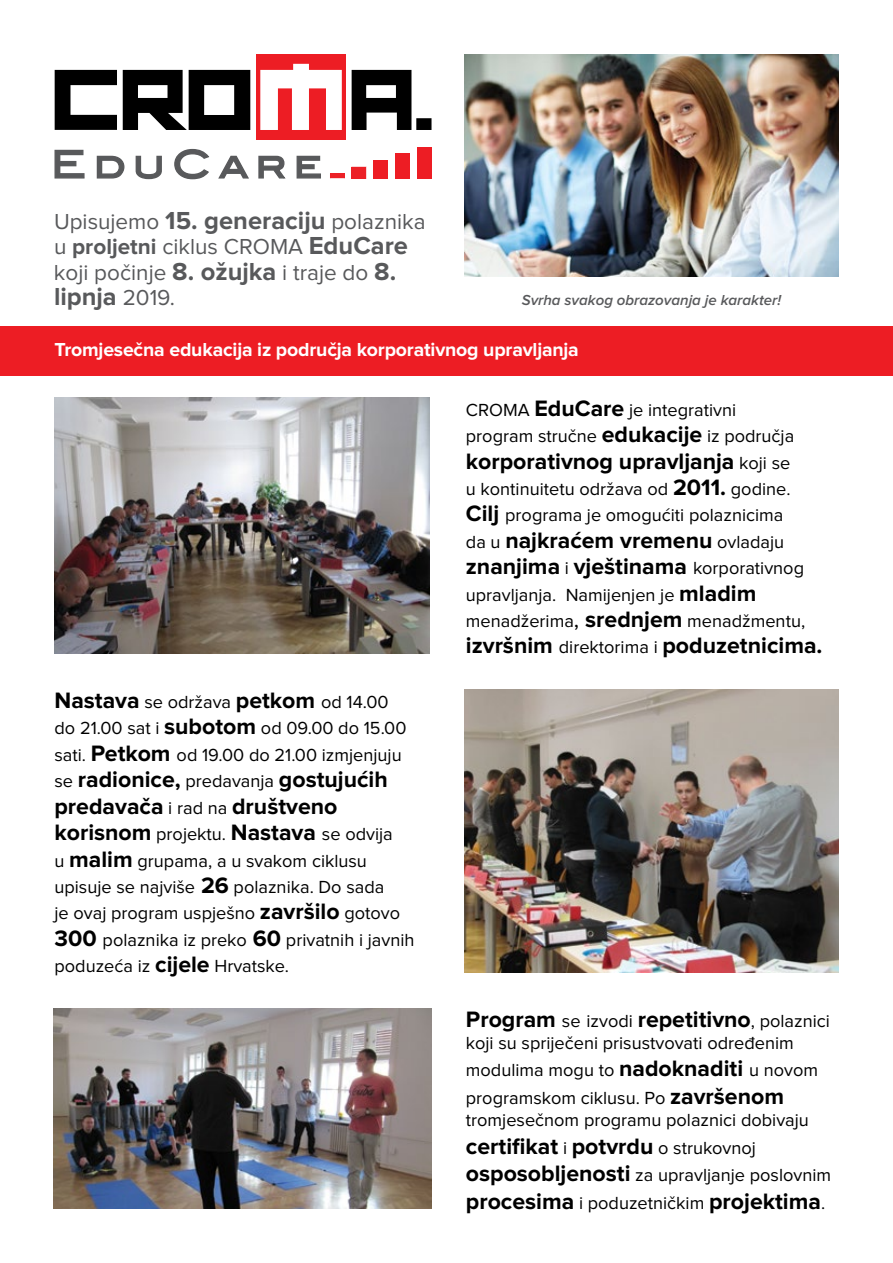
<style>
.page{position:relative;width:893px;height:1263px;background:#fff}
.page>*{position:absolute;margin:0;border:0;box-sizing:border-box;transform-origin:0 0}
.t1{font:700 25.5px "Proxima Nova";color:#58595b}
.t2{font:700 23.1px/26.4px "Proxima Nova";color:#000}
.t3{font:22.5px/25.5px "Proxima Nova";color:#58595b}
.t4{font:700 19.5px "Proxima Nova";letter-spacing:-.01em;color:#fff}
.t5{font:18.15px/26.4px "Proxima Nova";color:#000}
.t6{font:italic 600 15px "Proxima Nova";color:#58595b}
.s1{font-weight:700;font-size:25.5px}
.s2{font-weight:700}
.s3{font-weight:400;font-size:22.5px}
.s4{font-weight:700;font-size:23.1px}
.s5{font-weight:400;font-size:18.15px}
.s6{font-size:23.1px}
</style>
<div class="page">
<img style="left:464px;top:54px;width:375px;height:222px">
<div style="left:256px;top:54px;width:90px;height:85px;background:#ed1d24"></div>
<svg style="left:260px;top:64px;width:82px;height:66px"></svg>
<svg style="left:55px;top:70px;width:195px;height:60px"></svg>
<svg style="left:352px;top:70px;width:79px;height:60px"></svg>
<svg style="left:55px;top:150px;width:30px;height:29px"></svg>
<svg style="left:97px;top:156px;width:27px;height:23px"></svg>
<svg style="left:136px;top:156px;width:26px;height:23px"></svg>
<svg style="left:174px;top:149px;width:35px;height:30px"></svg>
<svg style="left:218px;top:156px;width:31px;height:23px"></svg>
<svg style="left:258px;top:156px;width:28px;height:23px"></svg>
<svg style="left:297px;top:156px;width:24px;height:23px"></svg>
<svg style="left:417px;top:147px;width:15px;height:32px"></svg>
<svg style="left:395px;top:178px;width:15px;height:1px"></svg>
<div style="left:373px;top:160px;width:15px;height:18px;background:#ed1d24"></div>
<svg style="left:351px;top:167px;width:15px;height:12px"></svg>
<div style="left:417px;top:147px;width:14px;height:31px;background:#ed1d24"></div>
<div style="left:395px;top:153px;width:15px;height:25px;background:#ed1d24"></div>
<svg style="left:330px;top:173px;width:15px;height:5px"></svg>
<img style="left:55px;top:397px;width:374px;height:256px">
<img style="left:53px;top:1008px;width:379px;height:201px">
<img style="left:464px;top:690px;width:375px;height:282px">
<div style="left:0;top:327px;width:893px;height:49px;background:#ed1d24"></div>
<p class="t3" style="left:54px;top:210px;width:373px">Upisujemo <span class="s1">15. generaciju</span> polaznika u <span class="s2">proljetni</span> ciklus CROMA <span class="s1">EduCare </span>koji počinje <span class="s1">8. ožujka</span> i traje do <span class="s1">8.</span></p>
<h1 class="t1" style="left:54px;top:285px;width:123px">lipnja <span class="s3">2019.</span></h1>
<p class="t6" style="left:522px;top:294px;width:261px">Svrha svakog obrazovanja je karakter!</p>
<p class="t4" style="left:55px;top:340px;width:526px">Tromjesečna edukacija iz područja korporativnog upravljanja</p>
<p class="t5" style="left:55px;top:690px;width:354px"><span class="s4">Nastava</span> se održava <span class="s4">petkom</span> od 14.00 do 21.00 sat i <span class="s4">subotom</span> od 09.00 do 15.00 sati. <span class="s4">Petkom</span> od 19.00 do 21.00 izmjenjuju</p>
<p class="t2" style="left:54px;top:767px;width:335px"><span class="s5">se</span> radionice, <span class="s5">predavanja</span> gostujućih predavača <span class="s5">i rad na</span> društveno</p>
<p class="t5" style="left:55px;top:822px;width:362px"><span class="s4">korisnom</span> projektu. <span class="s4">Nastava</span> se odvija<br>u <span class="s4">malim</span> grupama, a u svakom ciklusu upisuje se najviše <span class="s4">26</span> polaznika. Do sada<br>je ovaj program uspješno <span class="s4">završilo</span> gotovo <span class="s4">300</span> polaznika iz preko <span class="s4">60</span> privatnih i javnih poduzeća iz <span class="s4">cijele</span> Hrvatske.</p>
<p class="t5" style="left:466px;top:397px;width:330px">CROMA <span class="s4">EduCare</span> je integrativni program stručne <span class="s4">edukacije</span> iz područja</p>
<p class="t2" style="left:466px;top:449px;width:326px">korporativnog upravljanja <span class="s5">koji se</span></p>
<p class="t5" style="left:466px;top:476px;width:326px">u kontinuitetu održava od <span class="s4">2011.</span> godine.<br><span class="s4">Cilj</span> programa je omogućiti polaznicima</p>
<p class="t2" style="left:466px;top:528px;width:340px"><span class="s5">da u</span> najkraćem vremenu <span class="s5">ovladaju </span>znanjima <span class="s5">i</span> vještinama <span class="s5">korporativnog</span></p>
<p class="t5" style="left:466px;top:582px;width:341px">upravljanja. Namijenjen je <span class="s4">mladim </span>menadžerima<span class="s6">,</span> <span class="s4">srednjem</span> menadžmentu,</p>
<p class="t2" style="left:466px;top:633px;width:358px">izvršnim <span class="s5">direktorima i</span> poduzetnicima.</p>
<p class="t2" style="left:466px;top:1007px;width:365px">Program <span class="s5">se izvodi</span> repetitivno<span class="s5">, polaznici</span></p>
<p class="t5" style="left:466px;top:1029px;width:354px;line-height:27.8px">koji su spriječeni prisustvovati određenim modulima mogu to <span class="s4">nadoknaditi</span> u novom programskom ciklusu. Po <span class="s4">završenom</span></p>
<p class="t5" style="left:466px;top:1107px;width:345px">tromjesečnom programu polaznici dobivaju</p>
<p class="t2" style="left:466px;top:1133px;width:292px">certifikat <span class="s5">i</span> potvrdu <span class="s5">o strukovnoj</span></p>
<p class="t5" style="left:466px;top:1163px;width:367px"><span class="s4">osposobljenosti</span> za upravljanje poslovnim</p>
<p class="t2" style="left:466px;top:1189px;width:361px">procesima <span class="s5">i poduzetničkim</span> projektima<span class="s5">.</span></p>
</div>
